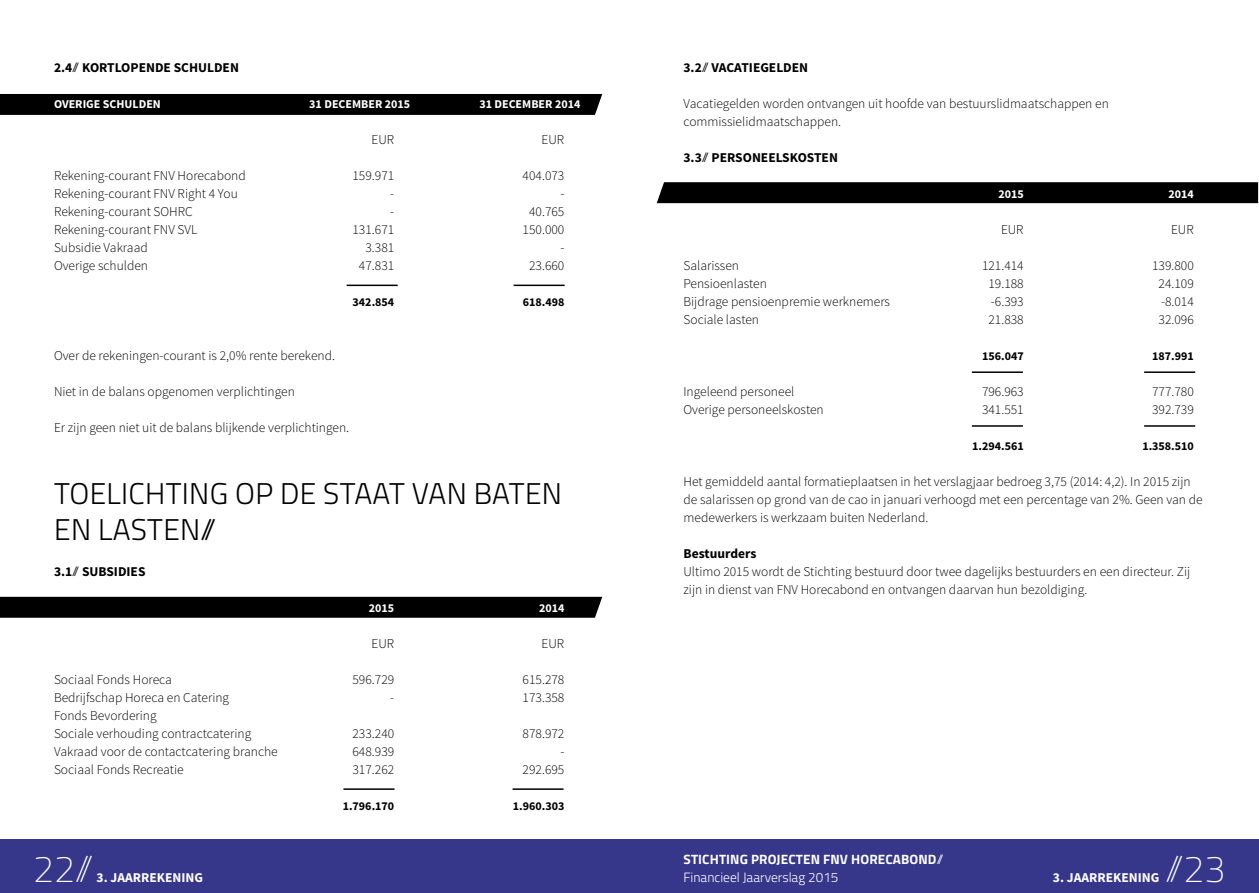
<style>
.page{position:relative;width:1259px;height:893px;background:#fff}
.page>*{position:absolute;margin:0;border:0;box-sizing:border-box;transform-origin:0 0}
.t1{font:100 37.5px "Titillium";color:#fff}
.t2{font:300 30px/36px "Titillium";letter-spacing:.01em;color:#000}
.t3{font:300 13.5px/18px "Source Sans Pro";color:#000}
.t4{font:700 13.5px "Source Sans Pro";color:#000}
.t5{font:700 13.5px "Titillium";letter-spacing:.01em;color:#fff}
.t6{font:700 13.5px "Source Sans Pro";color:#fff}
.t7{font:300 13.5px "Titillium";color:#fff}
.t8{font:700 12px "Source Sans Pro";color:#000}
.t9{font:700 12px "Source Sans Pro";color:#fff}
.s1{font-family:"Titillium";font-weight:300}
.s2{font-weight:300}
</style>
<div class="page">
<div style="left:0;top:839px;width:1259px;height:54px;background:#36368a"></div>
<div style="left:657px;top:182px;width:601px;height:21px;background:#000"></div>
<div style="left:0;top:597px;width:602px;height:21px;background:#000"></div>
<div style="left:0;top:94px;width:602px;height:21px;background:#000"></div>
<hr style="left:347px;top:285px;width:51px;height:1px;background:#000">
<hr style="left:972px;top:371px;width:51px;height:2px;background:#000">
<hr style="left:972px;top:425px;width:51px;height:2px;background:#000">
<hr style="left:343px;top:788px;width:51px;height:2px;background:#000">
<hr style="left:513px;top:285px;width:51px;height:1px;background:#000">
<hr style="left:1144px;top:371px;width:51px;height:2px;background:#000">
<hr style="left:1144px;top:425px;width:51px;height:2px;background:#000">
<hr style="left:512px;top:788px;width:51px;height:2px;background:#000">
<p class="t4" style="left:54px;top:59px;width:186px">2.4<span class="s1">//</span> KORTLOPENDE SCHULDEN</p>
<p class="t9" style="left:54px;top:96px;width:108px">OVERIGE SCHULDEN</p>
<p class="t9" style="left:309px;top:96px;width:102px">31 DECEMBER 2015</p>
<p class="t9" style="left:479px;top:96px;width:102px">31 DECEMBER 2014</p>
<p class="t3" style="left:371px;top:131px;width:24px">EUR</p>
<p class="t3" style="left:541px;top:131px;width:24px">EUR</p>
<p class="t3" style="left:54px;top:167px;width:193px">Rekening-courant FNV Horecabond</p>
<p class="t3" style="left:352px;top:167px;width:43px">159.971</p>
<p class="t3" style="left:522px;top:167px;width:43px">404.073</p>
<p class="t3" style="left:54px;top:185px;width:185px">Rekening-courant FNV Right 4 You</p>
<p class="t3" style="left:390px;top:185px;width:6px">-</p>
<p class="t3" style="left:560px;top:185px;width:6px">-</p>
<p class="t3" style="left:54px;top:203px;width:140px">Rekening-courant SOHRC</p>
<p class="t3" style="left:390px;top:203px;width:6px">-</p>
<p class="t3" style="left:529px;top:203px;width:37px">40.765</p>
<p class="t3" style="left:54px;top:221px;width:145px">Rekening-courant FNV SVL</p>
<p class="t3" style="left:352px;top:221px;width:43px">131.671</p>
<p class="t3" style="left:522px;top:221px;width:43px">150.000</p>
<p class="t3" style="left:54px;top:239px;width:95px">Subsidie Vakraad</p>
<p class="t3" style="left:365px;top:239px;width:30px">3.381</p>
<p class="t3" style="left:560px;top:239px;width:6px">-</p>
<p class="t3" style="left:54px;top:257px;width:96px">Overige schulden</p>
<p class="t3" style="left:359px;top:257px;width:37px">47.831</p>
<p class="t3" style="left:529px;top:257px;width:37px">23.660</p>
<p class="t8" style="left:353px;top:294px;width:43px">342.854</p>
<p class="t8" style="left:523px;top:294px;width:43px">618.498</p>
<p class="t3" style="left:54px;top:347px;width:282px">Over de rekeningen-courant is 2,0% rente berekend.</p>
<p class="t3" style="left:54px;top:383px;width:242px">Niet in de balans opgenomen verplichtingen</p>
<p class="t3" style="left:54px;top:419px;width:297px">Er zijn geen niet uit de balans blijkende verplichtingen.</p>
<h2 class="t2" style="left:54px;top:474px;width:509px">TOELICHTING OP DE STAAT VAN BATEN<br>EN LASTEN//</h2>
<p class="t4" style="left:54px;top:563px;width:93px">3.1<span class="s1">//</span> SUBSIDIES</p>
<p class="t9" style="left:369px;top:600px;width:27px">2015</p>
<p class="t9" style="left:539px;top:600px;width:27px">2014</p>
<p class="t3" style="left:371px;top:635px;width:24px">EUR</p>
<p class="t3" style="left:541px;top:635px;width:24px">EUR</p>
<p class="t3" style="left:54px;top:671px;width:119px">Sociaal Fonds Horeca</p>
<p class="t3" style="left:352px;top:671px;width:43px">596.729</p>
<p class="t3" style="left:522px;top:671px;width:43px">615.278</p>
<p class="t3" style="left:54px;top:689px;width:177px">Bedrijfschap Horeca en Catering</p>
<p class="t3" style="left:390px;top:689px;width:6px">-</p>
<p class="t3" style="left:522px;top:689px;width:43px">173.358</p>
<p class="t3" style="left:54px;top:707px;width:199px">Fonds Bevordering<br>Sociale verhouding contractcatering</p>
<p class="t3" style="left:352px;top:725px;width:43px">233.240</p>
<p class="t3" style="left:522px;top:725px;width:43px">878.972</p>
<p class="t3" style="left:54px;top:743px;width:225px">Vakraad voor de contactcatering branche</p>
<p class="t3" style="left:352px;top:743px;width:43px">648.939</p>
<p class="t3" style="left:560px;top:743px;width:6px">-</p>
<p class="t3" style="left:54px;top:761px;width:131px">Sociaal Fonds Recreatie</p>
<p class="t3" style="left:352px;top:761px;width:43px">317.262</p>
<p class="t3" style="left:522px;top:761px;width:43px">292.695</p>
<p class="t8" style="left:343px;top:798px;width:53px">1.796.170</p>
<p class="t8" style="left:513px;top:798px;width:53px">1.960.303</p>
<p class="t4" style="left:683px;top:59px;width:126px">3.2<span class="s1">//</span> VACATIEGELDEN</p>
<p class="t3" style="left:683px;top:95px;width:427px">Vacatiegelden worden ontvangen uit hoofde van bestuurslidmaatschappen en commissielidmaatschappen.</p>
<p class="t4" style="left:683px;top:149px;width:156px">3.3<span class="s1">//</span> PERSONEELSKOSTEN</p>
<p class="t9" style="left:998px;top:186px;width:27px">2015</p>
<p class="t9" style="left:1168px;top:186px;width:27px">2014</p>
<p class="t3" style="left:1001px;top:221px;width:24px">EUR</p>
<p class="t3" style="left:1171px;top:221px;width:24px">EUR</p>
<p class="t3" style="left:683px;top:257px;width:57px">Salarissen</p>
<p class="t3" style="left:982px;top:257px;width:43px">121.414</p>
<p class="t3" style="left:1152px;top:257px;width:43px">139.800</p>
<p class="t3" style="left:683px;top:275px;width:85px">Pensioenlasten</p>
<p class="t3" style="left:988px;top:275px;width:37px">19.188</p>
<p class="t3" style="left:1158px;top:275px;width:37px">24.109</p>
<p class="t3" style="left:683px;top:293px;width:208px">Bijdrage pensioenpremie werknemers</p>
<p class="t3" style="left:991px;top:293px;width:34px">-6.393</p>
<p class="t3" style="left:1161px;top:293px;width:34px">-8.014</p>
<p class="t3" style="left:683px;top:311px;width:77px">Sociale lasten</p>
<p class="t3" style="left:988px;top:311px;width:37px">21.838</p>
<p class="t3" style="left:1158px;top:311px;width:37px">32.096</p>
<p class="t8" style="left:982px;top:348px;width:43px">156.047</p>
<p class="t8" style="left:1152px;top:348px;width:43px">187.991</p>
<p class="t3" style="left:683px;top:383px;width:112px">Ingeleend personeel</p>
<p class="t3" style="left:982px;top:383px;width:43px">796.963</p>
<p class="t3" style="left:1152px;top:383px;width:43px">777.780</p>
<p class="t3" style="left:683px;top:401px;width:142px">Overige personeelskosten</p>
<p class="t3" style="left:982px;top:401px;width:43px">341.551</p>
<p class="t3" style="left:1152px;top:401px;width:43px">392.739</p>
<p class="t8" style="left:972px;top:438px;width:53px">1.294.561</p>
<p class="t8" style="left:1142px;top:438px;width:53px">1.358.510</p>
<p class="t3" style="left:683px;top:473px;width:520px">Het gemiddeld aantal formatieplaatsen in het verslagjaar bedroeg 3,75 (2014: 4,2). In 2015 zijn de salarissen op grond van de cao in januari verhoogd met een percentage van 2%. Geen van de medewerkers is werkzaam buiten Nederland.</p>
<p class="t4" style="left:683px;top:545px;width:74px">Bestuurders</p>
<p class="t3" style="left:683px;top:563px;width:508px">Ultimo 2015 wordt de Stichting bestuurd door twee dagelijks bestuurders en een directeur. Zij zijn in dienst van FNV Horecabond en ontvangen daarvan hun bezoldiging.</p>
<p class="t5" style="left:683px;top:849px;width:262px">STICHTING PROJECTEN FNV HORECABOND<span class="s2">//</span></p>
<h1 class="t1" style="left:33px;top:842px;width:62px">22//</h1>
<h1 class="t1" style="left:1165px;top:842px;width:62px">//23</h1>
<p class="t6" style="left:97px;top:869px;width:108px">3. JAARREKENING</p>
<p class="t7" style="left:683px;top:867px;width:156px">Financieel Jaarverslag 2015</p>
<p class="t6" style="left:1053px;top:869px;width:108px">3. JAARREKENING</p>
</div>
